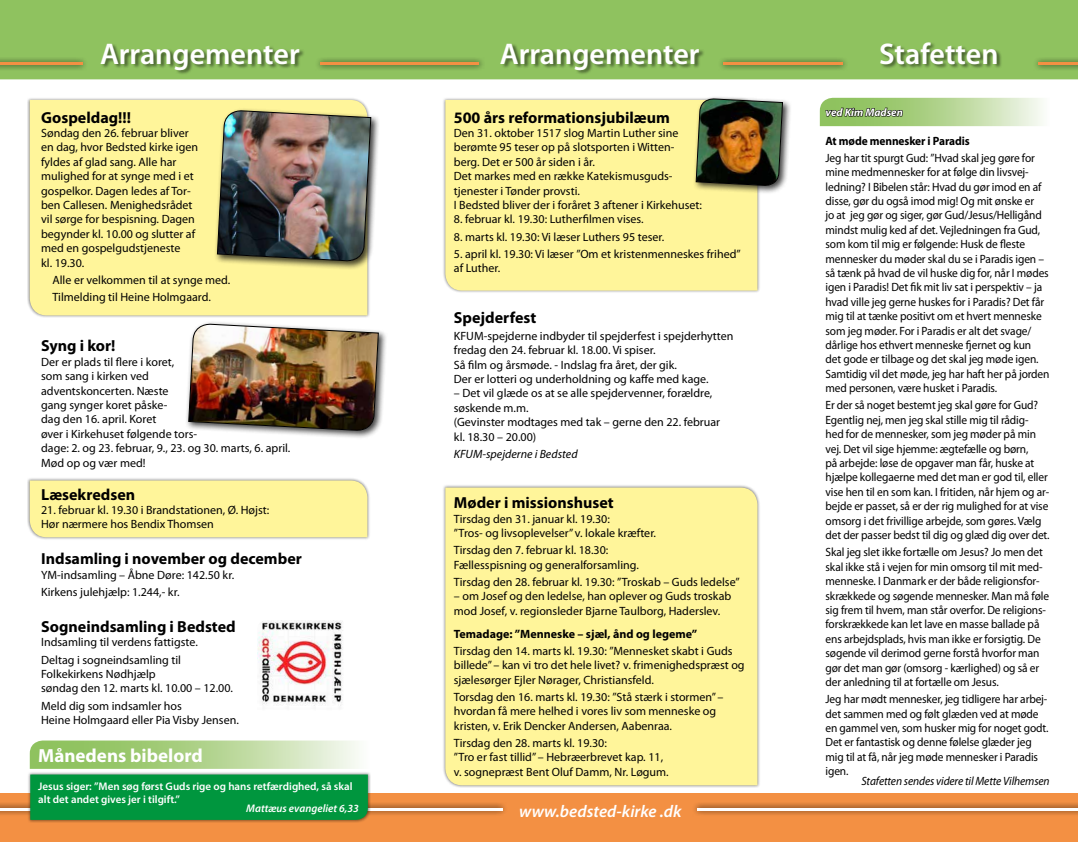
<style>
.page{position:relative;width:1078px;height:842px;background:#fff}
.page>*{position:absolute;margin:0;border:0;box-sizing:border-box;transform-origin:0 0}
.t1{font:600 30px "Myriad Pro";color:#fff}
.t2{font:700 19px "Myriad Pro";color:#fff}
.t3{font:italic 600 17px "Myriad Pro";color:#fff}
.t4{font:700 16px "Myriad Pro";color:#000}
.t5{font:12px/14.4px "Myriad Pro";color:#000}
.t6{font:12px/14.4px "Myriad Pro";color:#000;scale:.95 1}
.t7{font:italic 12px "Myriad Pro";letter-spacing:-.01em;color:#000;scale:.95 1}
.t8{font:700 12px "Myriad Pro";color:#000}
.t9{font:700 12px "Myriad Pro";color:#000;scale:.95 1}
.t10{font:italic 12px "Myriad Pro";letter-spacing:-.01em;color:#000}
.t11{font:600 11px/13px "Myriad Pro";color:#fff}
.t12{font:italic 600 11px "Myriad Pro";color:#fff}
.t13{font:italic 700 11px "Myriad Pro";color:#fff}
</style>
<div class="page">
<div style="left:27px;top:97px;width:343px;height:222px;background:#000;opacity:.5"></div>
<div style="left:30px;top:100px;width:337px;height:215px;background:#fff59a"></div>
<div style="left:27px;top:477px;width:343px;height:63px;background:#000;opacity:.5"></div>
<div style="left:30px;top:480px;width:337px;height:57px;background:#fff59a"></div>
<div style="left:442px;top:97px;width:318px;height:197px;background:#000;opacity:.5"></div>
<div style="left:445px;top:100px;width:312px;height:191px;background:#fff59a"></div>
<div style="left:442px;top:484px;width:318px;height:304px;background:#000;opacity:.5"></div>
<div style="left:445px;top:488px;width:312px;height:297px;background:#fff59a"></div>
<div style="left:0;top:0;width:1077px;height:79px;background:#8fc25f"></div>
<div style="left:314px;top:56px;width:171px;height:15px;background:#000;opacity:.75"></div>
<hr style="left:320px;top:62px;width:159px;height:3px;background:#f39043">
<div style="left:0;top:56px;width:88px;height:15px;background:#000;opacity:.75"></div>
<hr style="left:0;top:62px;width:82px;height:3px;background:#f39043">
<div style="left:717px;top:56px;width:131px;height:15px;background:#000;opacity:.75"></div>
<hr style="left:723px;top:62px;width:119px;height:3px;background:#f39043">
<div style="left:1032px;top:56px;width:45px;height:15px;background:#000;opacity:.75"></div>
<hr style="left:1037px;top:62px;width:40px;height:3px;background:#f39043">
<div style="left:500px;top:44px;width:204px;height:32px;background:#000;opacity:.5"></div>
<div style="left:880px;top:42px;width:122px;height:28px;background:#000;opacity:.5"></div>
<div style="left:101px;top:44px;width:204px;height:32px;background:#000;opacity:.5"></div>
<svg style="left:819px;top:98px;width:224px;height:28px;background:#abc98d"></svg>
<div style="left:0;top:794px;width:1077px;height:48px;background:#f39043"></div>
<div style="left:691px;top:802px;width:386px;height:15px;background:#000;opacity:.75"></div>
<hr style="left:697px;top:808px;width:380px;height:3px;background:#fff">
<div style="left:0;top:802px;width:508px;height:15px;background:#000;opacity:.75"></div>
<hr style="left:0;top:808px;width:502px;height:3px;background:#fff">
<div style="left:27px;top:771px;width:344px;height:52px;background:#000;opacity:.5"></div>
<svg style="left:30px;top:740px;width:339px;height:80px;background:#53b36a"></svg>
<div style="left:692px;top:95px;width:99px;height:99px;background:#000;opacity:.75"></div>
<img style="left:695px;top:98px;width:88px;height:88px">
<div style="left:214px;top:107px;width:166px;height:163px;background:#000;opacity:.75"></div>
<img style="left:216px;top:110px;width:156px;height:152px">
<div style="left:185px;top:321px;width:202px;height:119px;background:#000;opacity:.75"></div>
<img style="left:188px;top:323px;width:191px;height:108px">
<img style="left:257px;top:620px;width:86px;height:86px">
<h1 class="t1" style="left:100px;top:34px;width:201px">Arrangementer</h1>
<h1 class="t1" style="left:500px;top:34px;width:201px">Arrangementer</h1>
<h1 class="t1" style="left:878px;top:34px;width:121px">Stafetten</h1>
<p class="t13" style="left:825px;top:105px;width:79px">ved Kim Madsen</p>
<p class="t9" style="left:825px;top:133px;width:153px">At møde mennesker i Paradis</p>
<p class="t6" style="left:825px;top:150px;width:237px">Jeg har tit spurgt Gud: ”Hvad skal jeg gøre for mine medmennesker for at følge din livsvej&shy;ledning? I Bibelen står: Hvad du gør imod en af disse, gør du også imod mig! Og mit ønske er<br>jo at jeg gør og siger, gør Gud/Jesus/Helligånd mindst mulig ked af det. Vejledningen fra Gud, som kom til mig er følgende: Husk de fleste mennesker du møder skal du se i Paradis igen – så tænk på hvad de vil huske dig for, når I mødes igen i Paradis! Det fik mit liv sat i perspektiv – ja hvad ville jeg gerne huskes for i Paradis? Det får mig til at tænke positivt om et hvert menneske som jeg møder. For i Paradis er alt det svage/ dårlige hos ethvert menneske fjernet og kun det gode er tilbage og det skal jeg møde igen.<br>Samtidig vil det møde, jeg har haft her på jorden med personen, være husket i Paradis.</p>
<p class="t6" style="left:825px;top:398px;width:237px">Er der så noget bestemt jeg skal gøre for Gud?<br>Egentlig nej, men jeg skal stille mig til rådig&shy;hed for de mennesker, som jeg møder på min vej. Det vil sige hjemme: ægtefælle og børn,<br>på arbejde: løse de opgaver man får, huske at hjælpe kollegaerne med det man er god til, eller vise hen til en som kan. I fritiden, når hjem og ar&shy;bejde er passet, så er der rig mulighed for at vise omsorg i det frivillige arbejde, som gøres. Vælg det der passer bedst til dig og glæd dig over det.</p>
<p class="t6" style="left:825px;top:545px;width:237px">Skal jeg slet ikke fortælle om Jesus? Jo men det skal ikke stå i vejen for min omsorg til mit med&shy;menneske. I Danmark er der både religionsfor&shy;skrækkede og søgende mennesker. Man må føle sig frem til hvem, man står overfor. De religions&shy;forskrækkede kan let lave en masse ballade på ens arbejdsplads, hvis man ikke er forsigtig. De søgende vil derimod gerne forstå hvorfor man gør det man gør (omsorg - kærlighed) og så er der anledning til at fortælle om Jesus.</p>
<p class="t6" style="left:825px;top:692px;width:236px">Jeg har mødt mennesker, jeg tidligere har arbej&shy;det sammen med og følt glæden ved at møde en gammel ven, som husker mig for noget godt.<br>Det er fantastisk og denne følelse glæder jeg mig til at få, når jeg møde mennesker i Paradis igen.</p>
<p class="t7" style="left:861px;top:774px;width:200px">Stafetten sendes videre til Mette Vilhemsen</p>
<h3 class="t4" style="left:454px;top:107px;width:217px">500 års reformationsjubilæum</h3>
<p class="t5" style="left:454px;top:126px;width:249px">Den 31. oktober 1517 slog Martin Luther sine berømte 95 teser op på slotsporten i Witten&shy;berg. Det er 500 år siden i år.<br>Det markes med en række Katekismusguds&shy;tjenester i Tønder provsti.<br>I Bedsted bliver der i foråret 3 aftener i Kirkehuset:</p>
<p class="t5" style="left:454px;top:212px;width:191px">8. februar kl. 19.30: Lutherfilmen vises.</p>
<p class="t5" style="left:454px;top:229px;width:212px">8. marts kl. 19.30: Vi læser Luthers 95 teser.</p>
<p class="t5" style="left:454px;top:246px;width:288px">5. april kl. 19.30: Vi læser ”Om et kristenmenneskes frihed” af Luther.</p>
<h3 class="t4" style="left:454px;top:307px;width:84px">Spejderfest</h3>
<p class="t5" style="left:454px;top:328px;width:281px">KFUM-spejderne indbyder til spejderfest i spejderhytten fredag den 24. februar kl. 18.00. Vi spiser.<br>Så film og årsmøde. - Indslag fra året, der gik.<br>Der er lotteri og underholdning og kaffe med kage.</p>
<p class="t5" style="left:454px;top:386px;width:268px">– Det vil glæde os at se alle spejdervenner, forældre, søskende m.m.<br>(Gevinster modtages med tak – gerne den 22. februar kl. 18.30 – 20.00)</p>
<p class="t10" style="left:454px;top:446px;width:125px">KFUM-spejderne i Bedsted</p>
<h3 class="t4" style="left:454px;top:492px;width:161px">Møder i missionshuset</h3>
<p class="t5" style="left:454px;top:511px;width:204px">Tirsdag den 31. januar kl. 19.30:<br>”Tros- og livsoplevelser” v. lokale kræfter.</p>
<p class="t5" style="left:454px;top:543px;width:186px">Tirsdag den 7. februar kl. 18.30:<br>Fællesspisning og generalforsamling.</p>
<p class="t5" style="left:454px;top:574px;width:287px">Tirsdag den 28. februar kl. 19.30: ”Troskab – Guds ledelse”</p>
<p class="t5" style="left:454px;top:589px;width:279px">– om Josef og den ledelse, han oplever og Guds troskab mod Josef, v. regionsleder Bjarne Taulborg, Haderslev.</p>
<p class="t8" style="left:454px;top:626px;width:245px">Temadage: ”Menneske – sjæl, ånd og legeme”</p>
<p class="t5" style="left:454px;top:643px;width:292px">Tirsdag den 14. marts kl. 19.30: ”Mennesket skabt i Guds billede” – kan vi tro det hele livet? v. frimenighedspræst og sjælesørger Ejler Nørager, Christiansfeld.</p>
<p class="t5" style="left:454px;top:689px;width:271px">Torsdag den 16. marts kl. 19.30: ”Stå stærk i stormen” – hvordan få mere helhed i vores liv som menneske og kristen, v. Erik Dencker Andersen, Aabenraa.</p>
<p class="t5" style="left:454px;top:735px;width:216px">Tirsdag den 28. marts kl. 19.30:<br>”Tro er fast tillid” – Hebræerbrevet kap. 11, v. sognepræst Bent Oluf Damm, Nr. Løgum.</p>
<h3 class="t4" style="left:41px;top:107px;width:91px">Gospeldag!!!</h3>
<p class="t5" style="left:41px;top:126px;width:158px">Søndag den 26. februar bliver en dag, hvor Bedsted kirke igen fyldes af glad sang. Alle har mulighed for at synge med i et gospelkor. Dagen ledes af Tor&shy;ben Callesen. Menighedsrådet vil sørge for bespisning. Dagen begynder kl. 10.00 og slutter af med en gospelgudstjeneste<br>kl. 19.30.</p>
<p class="t5" style="left:52px;top:271px;width:179px;line-height:17.2px">Alle er velkommen til at synge med.<br>Tilmelding til Heine Holmgaard.</p>
<h3 class="t4" style="left:41px;top:336px;width:76px">Syng i kor!</h3>
<p class="t5" style="left:41px;top:354px;width:251px">Der er plads til flere i koret,<br>som sang i kirken ved<br>adventskoncerten. Næste<br>gang synger koret påske-<br>dag den 16. april. Koret<br>øver i Kirkehuset følgende tors-<br>dage: 2. og 23. februar, 9., 23. og 30. marts, 6. april.<br>Mød op og vær med!</p>
<h3 class="t4" style="left:41px;top:484px;width:96px">Læsekredsen</h3>
<p class="t5" style="left:41px;top:503px;width:230px">21. februar kl. 19.30 i Brandstationen, Ø. Højst:<br>Hør nærmere hos Bendix Thomsen</p>
<h3 class="t4" style="left:41px;top:548px;width:262px">Indsamling i november og december</h3>
<p class="t5" style="left:41px;top:566px;width:194px;line-height:17.2px">YM-indsamling – Åbne Døre: 142.50 kr.<br>Kirkens julehjælp: 1.244,- kr.</p>
<h3 class="t4" style="left:41px;top:616px;width:196px">Sogneindsamling i Bedsted</h3>
<p class="t5" style="left:41px;top:633px;width:158px;line-height:17.2px">Indsamling til verdens fattigste.<br>Deltag i sogneindsamling til</p>
<p class="t5" style="left:41px;top:666px;width:193px">Folkekirkens Nødhjælp<br>søndag den 12. marts kl. 10.00 – 12.00.</p>
<p class="t5" style="left:41px;top:698px;width:199px">Meld dig som indsamler hos<br>Heine Holmgaard eller Pia Visby Jensen.</p>
<h2 class="t2" style="left:38px;top:743px;width:166px">Månedens bibelord</h2>
<p class="t11" style="left:38px;top:779px;width:316px">Jesus siger: ”Men søg først Guds rige og hans retfærdighed, så skal alt det andet gives jer i tilgift.”</p>
<p class="t12" style="left:246px;top:802px;width:114px">Mattæus evangeliet 6,33</p>
<h3 class="t3" style="left:519px;top:800px;width:164px">www.bedsted-kirke .dk</h3>
</div>
